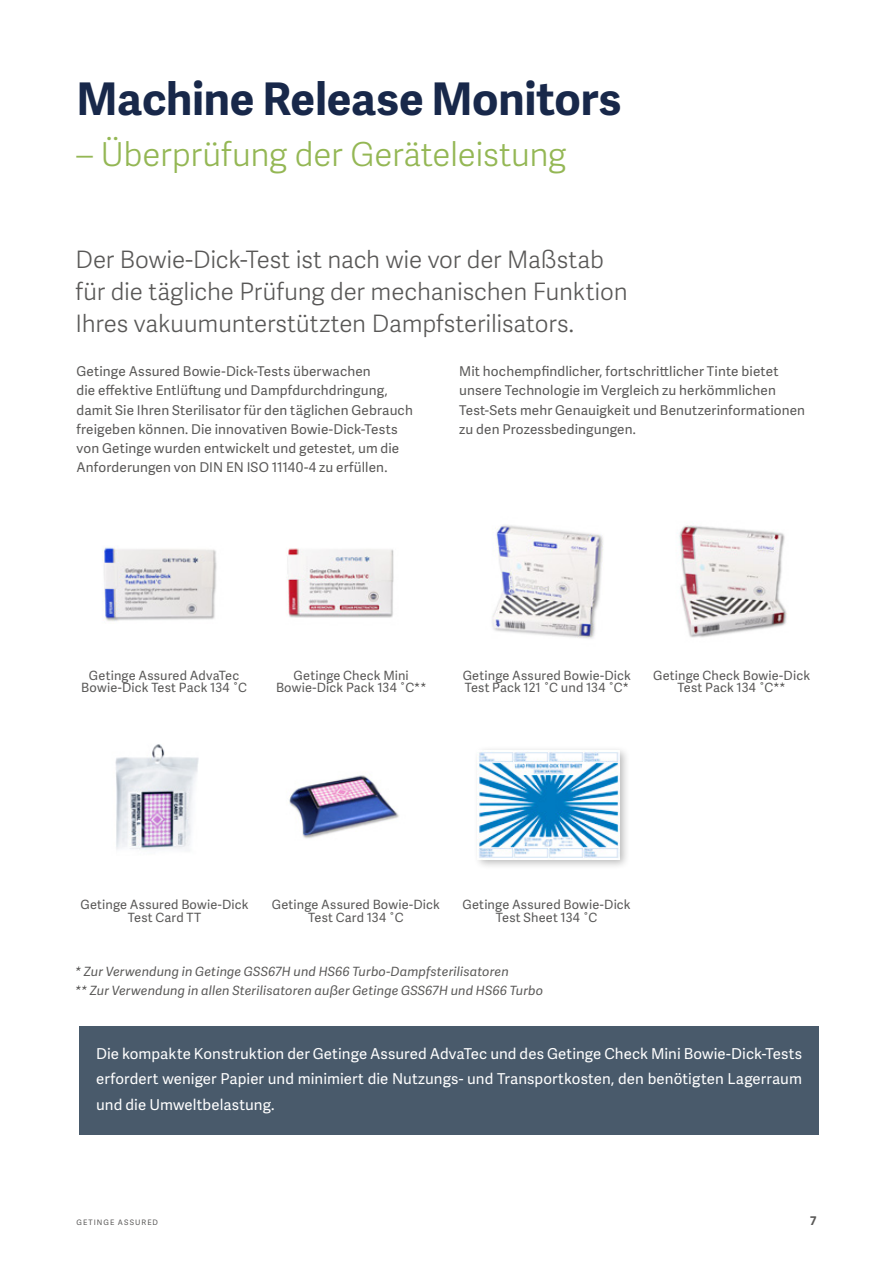
<style>
.page{position:relative;width:893px;height:1263px;background:#fff}
.page>*{position:absolute;margin:0;border:0;box-sizing:border-box;transform-origin:0 0}
.t1{font:700 45px "Adelle Sans";letter-spacing:-.005em;color:#18284a}
.t2{font:300 33px "Adelle Sans";letter-spacing:-.01em;color:#94b754}
.t3{font:300 24px/32px "Adelle Sans";letter-spacing:-.01em;color:#595857}
.t4{font:15px/25.5px "Adelle Sans";letter-spacing:.005em;color:#fff;text-align:justify}
.t5{font:13.5px/19.2px "Adelle Sans";letter-spacing:.01em;color:#595857}
.t6{font:12.75px/12.8px "Adelle Sans";letter-spacing:.015em;color:#595857;text-align:center}
.t7{font:italic 12.75px/19.2px "Adelle Sans";letter-spacing:.01em;color:#595857}
.t8{font:700 12px "Adelle Sans";color:#595857}
.t9{font:7.5px "Adelle Sans";letter-spacing:.14em;color:#595857}
</style>
<div class="page">
<div style="left:79px;top:1026px;width:740px;height:108px;background:#495a6b"></div>
<img style="left:103px;top:547px;width:114px;height:74px">
<img style="left:492px;top:525px;width:111px;height:114px">
<img style="left:115px;top:744px;width:84px;height:106px">
<div style="left:473px;top:745px;width:156px;height:126px;background:#000;opacity:.28"></div>
<img style="left:478px;top:750px;width:141px;height:109px">
<img style="left:286px;top:548px;width:108px;height:70px">
<img style="left:679px;top:525px;width:108px;height:113px">
<img style="left:289px;top:775px;width:110px;height:64px">
<h1 class="t1" style="left:77px;top:66px;width:546px">Machine Release Monitors</h1>
<h2 class="t2" style="left:77px;top:131px;width:491px">– Überprüfung der Geräteleistung</h2>
<h3 class="t3" style="left:76px;top:243px;width:554px">Der Bowie-Dick-Test ist nach wie vor der Maßstab für die tägliche Prüfung der mechanischen Funktion<br>Ihres vakuumunterstützten Dampfsterilisators.</h3>
<p class="t5" style="left:77px;top:361px;width:338px">Getinge Assured Bowie-Dick-Tests überwachen<br>die effektive Entlüftung und Dampfdurchdringung, damit Sie Ihren Sterilisator für den täglichen Gebrauch freigeben können. Die innovativen Bowie-Dick-Tests von Getinge wurden entwickelt und getestet, um die Anforderungen von DIN EN ISO 11140-4 zu erfüllen.</p>
<p class="t5" style="left:459px;top:361px;width:347px">Mit hochempfindlicher, fortschrittlicher Tinte bietet unsere Technologie im Vergleich zu herkömmlichen Test-Sets mehr Genauigkeit und Benutzerinformationen zu den Prozessbedingungen.</p>
<p class="t6" style="left:81px;top:668px;width:167px">Getinge Assured AdvaTec<br>Bowie-Dick Test Pack 134 ˚C</p>
<p class="t6" style="left:276px;top:668px;width:152px">Getinge Check Mini<br>Bowie-Dick Pack 134 ˚C**</p>
<p class="t6" style="left:463px;top:668px;width:170px;text-align:left">Getinge Assured Bowie-Dick<br>Test Pack 121 ˚C und 134 ˚C*</p>
<p class="t6" style="left:653px;top:668px;width:159px">Getinge Check Bowie-Dick<br>Test Pack 134 ˚C**</p>
<p class="t6" style="left:80px;top:898px;width:170px">Getinge Assured Bowie-Dick<br>Test Card TT</p>
<p class="t6" style="left:272px;top:898px;width:170px">Getinge Assured Bowie-Dick<br>Test Card 134 ˚C</p>
<p class="t6" style="left:462px;top:898px;width:170px">Getinge Assured Bowie-Dick<br>Test Sheet 134 ˚C</p>
<p class="t7" style="left:75px;top:961px;width:470px">* Zur Verwendung in Getinge GSS67H und HS66 Turbo-Dampfsterilisatoren<br>** Zur Verwendung in allen Sterilisatoren außer Getinge GSS67H und HS66 Turbo</p>
<p class="t4" style="left:96px;top:1040px;width:707px">Die kompakte Konstruktion der Getinge Assured AdvaTec und des Getinge Check Mini Bowie-Dick-Tests erfordert weniger Papier und minimiert die Nutzungs- und Transportkosten, den benötigten Lagerraum und die Umweltbelastung.</p>
<p class="t9" style="left:77px;top:1217px;width:83px">GETINGE ASSURED</p>
<p class="t8" style="left:810px;top:1211px;width:8px">7</p>
</div>
